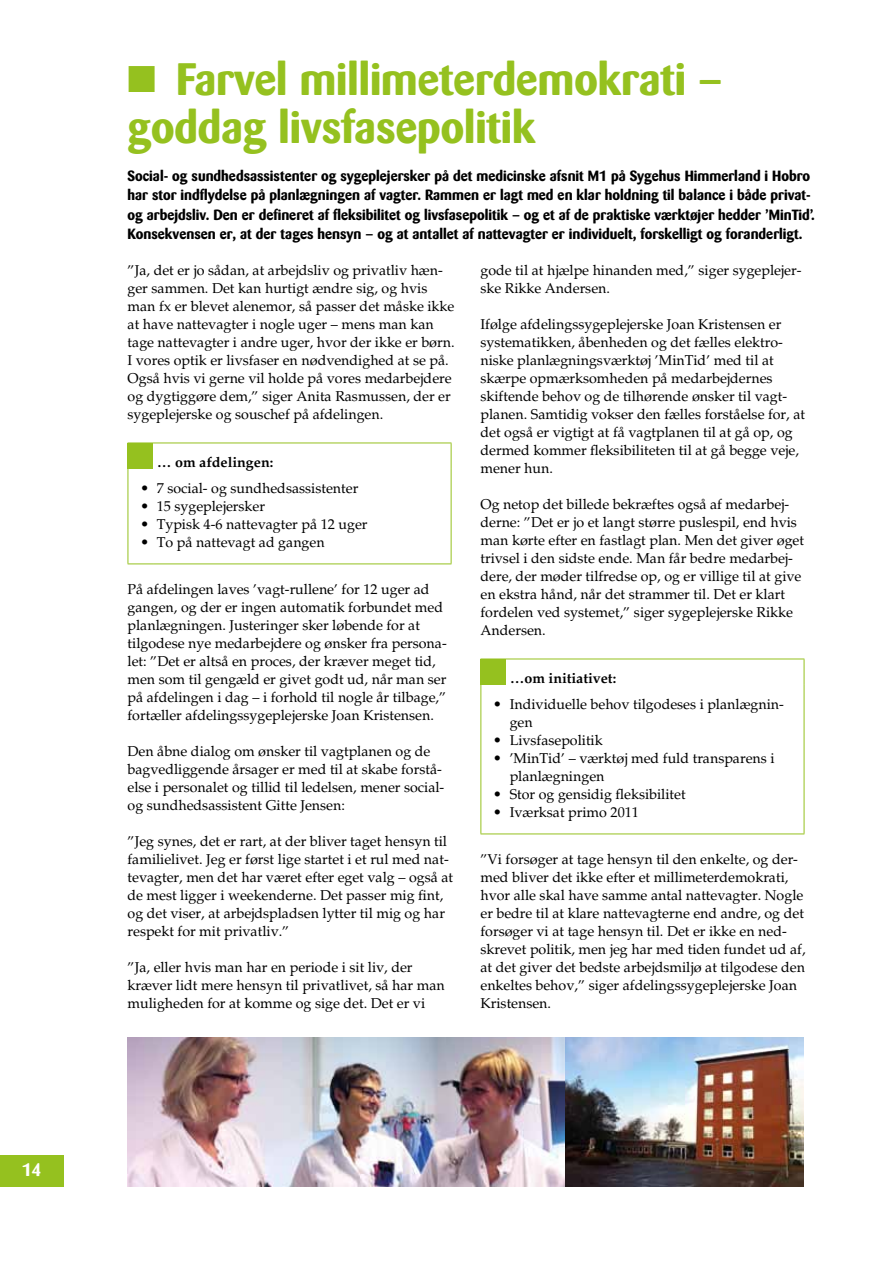
<style>
.page{position:relative;width:893px;height:1263px;background:#fff}
.page>*{position:absolute;margin:0;border:0;box-sizing:border-box;transform-origin:0 0}
.t1{font:700 45px/48px "Barmeno";color:#95c11f}
.t2{font:700 18px "Barmeno";color:#fff}
.t3{font:700 14.7px/19.5px "Barmeno";color:#000}
.t4{font:14.25px/18px "Palatino";color:#000}
.t5{font:700 14.25px "Palatino";color:#000}
.s1{font-family:"Raleigh";font-weight:700;font-size:15.75px}
</style>
<div class="page">
<svg style="left:128px;top:443px;width:25px;height:25px"></svg>
<hr style="left:153px;top:443px;width:298px;height:1px;background:#95c11f">
<hr style="left:128px;top:468px;width:1px;height:95px;background:#95c11f">
<hr style="left:451px;top:468px;width:1px;height:95px;background:#95c11f">
<svg style="left:128px;top:563px;width:25px;height:1px"></svg>
<hr style="left:153px;top:563px;width:298px;height:1px;background:#95c11f">
<svg style="left:451px;top:443px;width:1px;height:25px"></svg>
<svg style="left:480px;top:659px;width:26px;height:25px"></svg>
<hr style="left:506px;top:659px;width:298px;height:1px;background:#95c11f">
<hr style="left:480px;top:684px;width:1px;height:149px;background:#95c11f">
<hr style="left:804px;top:684px;width:1px;height:149px;background:#95c11f">
<svg style="left:480px;top:833px;width:26px;height:1px"></svg>
<hr style="left:506px;top:833px;width:298px;height:1px;background:#95c11f">
<svg style="left:804px;top:659px;width:1px;height:25px"></svg>
<div style="left:0;top:1154px;width:64px;height:32px;background:#95c11f"></div>
<img style="left:128px;top:1037px;width:675px;height:149px">
<p class="t2" style="left:22px;top:1159px;width:21px">14</p>
<h1 class="t1" style="left:128px;top:55px;width:596px">■ Farvel millimeterdemokrati – goddag livsfasepolitik</h1>
<p class="t3" style="left:128px;top:166px;width:689px">Social- og sundhedsassistenter og sygeplejersker på det medicinske afsnit M1 på Sygehus Himmerland i Hobro har stor indflydelse på planlægningen af vagter. Rammen er lagt med en klar holdning til balance i både privat&shy;og arbejdsliv. Den er defineret af fleksibilitet og livsfasepolitik – og et af de praktiske værktøjer hedder ’MinTid’.<br>Konsekvensen er, at der tages hensyn – og at antallet af nattevagter er individuelt, forskelligt og foranderligt.</p>
<p class="t4" style="left:128px;top:261px;width:329px">”Ja, det er jo sådan, at arbejdsliv og privatliv hæn&shy;ger sammen. Det kan hurtigt ændre sig, og hvis man fx er blevet alenemor, så passer det måske ikke at have nattevagter i nogle uger – mens man kan tage nattevagter i andre uger, hvor der ikke er børn.<br>I vores optik er livsfaser en nødvendighed at se på.<br>Også hvis vi gerne vil holde på vores medarbejdere og dygtiggøre dem,” siger Anita Rasmussen, der er sygeplejerske og souschef på afdelingen.</p>
<p class="t5" style="left:157px;top:453px;width:117px">… om afdelingen:</p>
<p class="t4" style="left:141px;top:479px;width:219px"><span class="s1">•</span> 7 social- og sundhedsassistenter</p>
<p class="t4" style="left:141px;top:497px;width:126px"><span class="s1">•</span> 15 sygeplejersker</p>
<p class="t4" style="left:141px;top:515px;width:228px"><span class="s1">•</span> Typisk 4-6 nattevagter på 12 uger</p>
<p class="t4" style="left:141px;top:533px;width:185px"><span class="s1">•</span> To på nattevagt ad gangen</p>
<p class="t4" style="left:128px;top:581px;width:321px">På afdelingen laves ’vagt-rullene’ for 12 uger ad gangen, og der er ingen automatik forbundet med planlægningen. Justeringer sker løbende for at tilgodese nye medarbejdere og ønsker fra persona&shy;let: ”Det er altså en proces, der kræver meget tid, men som til gengæld er givet godt ud, når man ser på afdelingen i dag – i forhold til nogle år tilbage,” fortæller afdelingssygeplejerske Joan Kristensen.</p>
<p class="t4" style="left:128px;top:743px;width:318px">Den åbne dialog om ønsker til vagtplanen og de bagvedliggende årsager er med til at skabe forstå&shy;else i personalet og tillid til ledelsen, mener social&shy;og sundhedsassistent Gitte Jensen:</p>
<p class="t4" style="left:128px;top:833px;width:327px">”Jeg synes, det er rart, at der bliver taget hensyn til familielivet. Jeg er først lige startet i et rul med nat&shy;tevagter, men det har været efter eget valg – også at de mest ligger i weekenderne. Det passer mig fint, og det viser, at arbejdspladsen lytter til mig og har respekt for mit privatliv.”</p>
<p class="t4" style="left:128px;top:959px;width:319px">”Ja, eller hvis man har en periode i sit liv, der kræver lidt mere hensyn til privatlivet, så har man muligheden for at komme og sige det. Det er vi</p>
<p class="t4" style="left:480px;top:261px;width:322px">gode til at hjælpe hinanden med,” siger sygeplejer&shy;ske Rikke Andersen.</p>
<p class="t4" style="left:480px;top:315px;width:326px">Ifølge afdelingssygeplejerske Joan Kristensen er systematikken, åbenheden og det fælles elektro&shy;niske planlægningsværktøj ’MinTid’ med til at skærpe opmærksomheden på medarbejdernes skiftende behov og de tilhørende ønsker til vagt&shy;planen. Samtidig vokser den fælles forståelse for, at det også er vigtigt at få vagtplanen til at gå op, og dermed kommer fleksibiliteten til at gå begge veje, mener hun.</p>
<p class="t4" style="left:480px;top:495px;width:325px">Og netop det billede bekræftes også af medarbej&shy;derne: ”Det er jo et langt større puslespil, end hvis man kørte efter en fastlagt plan. Men det giver øget trivsel i den sidste ende. Man får bedre medarbej&shy;dere, der møder tilfredse op, og er villige til at give en ekstra hånd, når det strammer til. Det er klart fordelen ved systemet,” siger sygeplejerske Rikke Andersen.</p>
<p class="t5" style="left:510px;top:669px;width:108px">…om initiativet:</p>
<p class="t4" style="left:510px;top:695px;width:276px;text-indent:-16px"><span class="s1">•</span> Individuelle behov tilgodeses i planlægnin&shy;gen</p>
<p class="t4" style="left:494px;top:731px;width:111px"><span class="s1">•</span> Livsfasepolitik</p>
<p class="t4" style="left:510px;top:749px;width:266px;text-indent:-16px"><span class="s1">•</span> ’MinTid’ – værktøj med fuld transparens i planlægningen</p>
<p class="t4" style="left:494px;top:785px;width:194px"><span class="s1">•</span> Stor og gensidig fleksibilitet</p>
<p class="t4" style="left:494px;top:803px;width:147px"><span class="s1">•</span> Iværksat primo 2011</p>
<p class="t4" style="left:480px;top:851px;width:327px">”Vi forsøger at tage hensyn til den enkelte, og der&shy;med bliver det ikke efter et millimeterdemokrati, hvor alle skal have samme antal nattevagter. Nogle er bedre til at klare nattevagterne end andre, og det forsøger vi at tage hensyn til. Det er ikke en ned&shy;skrevet politik, men jeg har med tiden fundet ud af, at det giver det bedste arbejdsmiljø at tilgodese den enkeltes behov,” siger afdelingssygeplejerske Joan Kristensen.</p>
</div>
